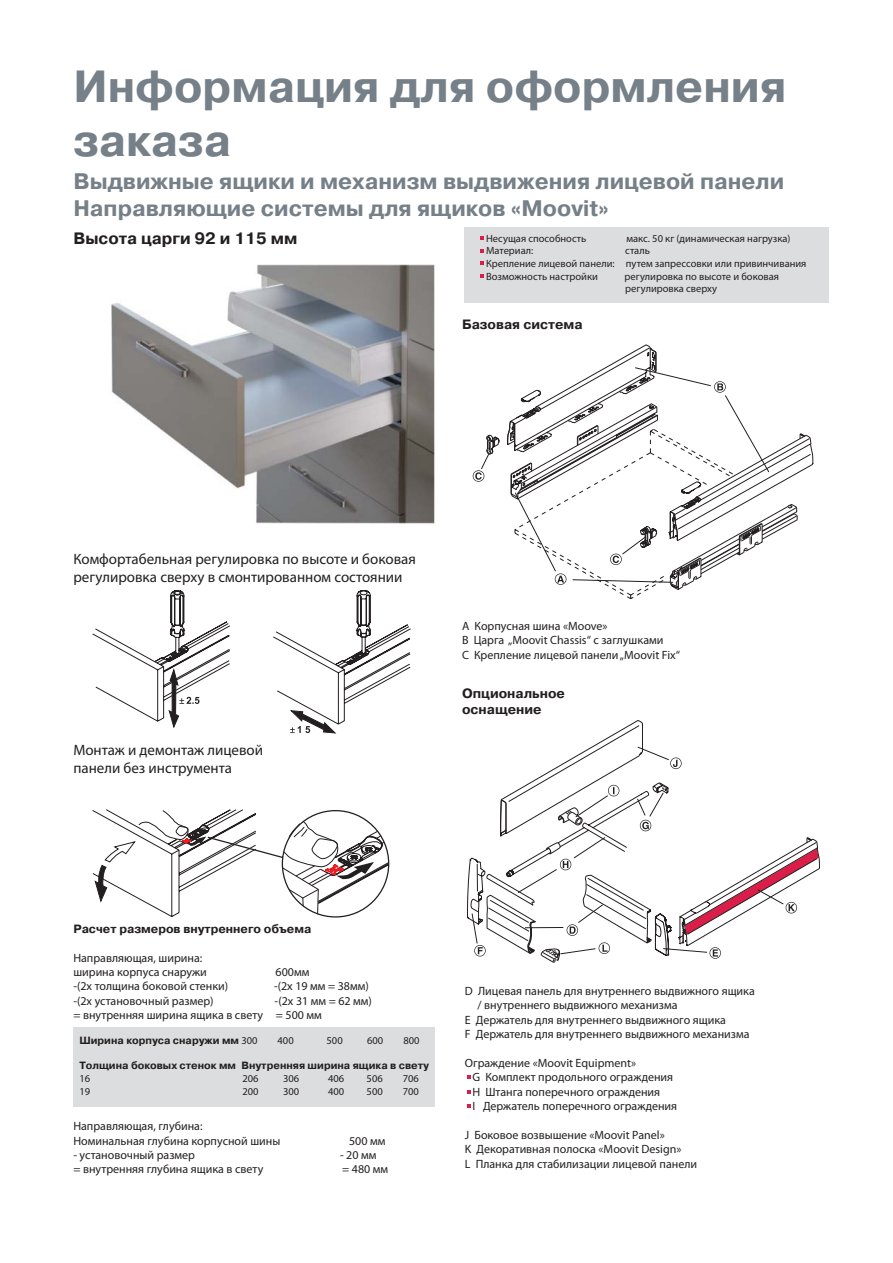
<style>
.page{position:relative;width:893px;height:1263px;background:#fff}
.page>*{position:absolute;margin:0;border:0;box-sizing:border-box;transform-origin:0 0}
.t1{font:700 45px/54px "Pragmatica C";color:#768088}
.t2{font:700 22.5px/27px "Pragmatica C";color:#768088}
.t3{font:700 16.5px "Pragmatica C";color:#231f20}
.t4{font:15px/18px "Myriad Pro";color:#231f20}
.t5{font:700 13.5px/16.2px "Pragmatica C";color:#231f20}
.t6{font:12px/14.4px "Myriad Pro";color:#231f20}
.t7{font:700 12px "Pragmatica C";color:#231f20}
.t8{font:10.5px/12.6px "Myriad Pro";color:#231f20}
.t9{font:700 10.5px "Pragmatica C";color:#231f20}
.s1{font-family:"Myriad Pro";font-weight:400}
</style>
<div class="page">
<div style="left:464px;top:228px;width:365px;height:75px;background:#dcddde"></div>
<svg style="left:480px;top:237px;width:4px;height:3px"></svg>
<svg style="left:480px;top:250px;width:4px;height:3px"></svg>
<svg style="left:480px;top:262px;width:4px;height:3px"></svg>
<svg style="left:480px;top:275px;width:4px;height:3px"></svg>
<svg style="left:467px;top:1104px;width:3px;height:4px"></svg>
<div style="left:73px;top:1027px;width:362px;height:80px;background:#dcddde"></div>
<svg style="left:92px;top:590px;width:138px;height:137px"></svg>
<svg style="left:273px;top:590px;width:138px;height:143px"></svg>
<svg style="left:92px;top:809px;width:297px;height:109px"></svg>
<svg style="left:473px;top:470px;width:11px;height:12px"></svg>
<svg style="left:507px;top:344px;width:306px;height:255px"></svg>
<svg style="left:467px;top:720px;width:353px;height:243px"></svg>
<img style="left:111px;top:265px;width:324px;height:258px">
<h1 class="t1" style="left:73px;top:63px;width:715px">Информация для оформления заказа</h1>
<h2 class="t2" style="left:73px;top:169px;width:712px">Выдвижные ящики и механизм выдвижения лицевой панели<br>Направляющие системы для ящиков «Moovit»</h2>
<h3 class="t3" style="left:73px;top:232px;width:225px">Высота царги 92 и 115 мм</h3>
<p class="t8" style="left:486px;top:233px;width:102px">Несущая способность</p>
<p class="t8" style="left:626px;top:233px;width:166px">макс. 50 кг (динамическая нагрузка)</p>
<p class="t8" style="left:486px;top:245px;width:49px">Материал:</p>
<p class="t8" style="left:486px;top:245px;width:322px;text-indent:139px">сталь<br>Крепление лицевой панели: путем запрессовки или привинчивания<br>Возможность настройки</p>
<p class="t8" style="left:624px;top:270px;width:156px">регулировка по высоте и боковая регулировка сверху</p>
<p class="t5" style="left:462px;top:318px;width:122px">Базовая система</p>
<p class="t4" style="left:73px;top:551px;width:344px">Комфортабельная регулировка по высоте и боковая регулировка сверху в смонтированном состоянии</p>
<p class="t4" style="left:73px;top:742px;width:191px">Монтаж и демонтаж лицевой панели без инструмента</p>
<p class="t6" style="left:462px;top:619px;width:219px">А Корпусная шина «Moove»<br>B Царга „Moovit Chassis“ c заглушками<br>С Крепление лицевой панели „Moovit Fix“</p>
<p class="t5" style="left:462px;top:686px;width:104px">Опциональное оснащение</p>
<p class="t7" style="left:73px;top:924px;width:240px">Расчет размеров внутреннего объема</p>
<p class="t6" style="left:73px;top:951px;width:135px">Направляющая, ширина: ширина корпуса снаружи</p>
<p class="t6" style="left:276px;top:966px;width:35px">600мм</p>
<p class="t6" style="left:73px;top:980px;width:156px">-(2х толщина боковой стенки)</p>
<p class="t6" style="left:274px;top:980px;width:96px">-(2х 19 мм = 38мм)</p>
<p class="t6" style="left:73px;top:994px;width:142px">-(2х установочный размер)</p>
<p class="t6" style="left:73px;top:994px;width:300px;text-indent:201px">-(2х 31 мм = 62 мм) = внутренняя ширина ящика в свету = 500 мм</p>
<p class="t9" style="left:79px;top:1037px;width:180px">Ширина корпуса снаружи мм <span class="s1">300</span></p>
<p class="t8" style="left:278px;top:1035px;width:18px">400</p>
<p class="t8" style="left:327px;top:1035px;width:18px">500</p>
<p class="t8" style="left:367px;top:1035px;width:18px">600</p>
<p class="t8" style="left:403px;top:1035px;width:18px">800</p>
<p class="t9" style="left:79px;top:1062px;width:351px">Толщина боковых стенок мм Внутренняя ширина ящика в свету</p>
<p class="t8" style="left:79px;top:1073px;width:12px">16</p>
<p class="t8" style="left:242px;top:1073px;width:18px">206</p>
<p class="t8" style="left:283px;top:1073px;width:18px">306</p>
<p class="t8" style="left:328px;top:1073px;width:18px">406</p>
<p class="t8" style="left:367px;top:1073px;width:18px">506</p>
<p class="t8" style="left:403px;top:1073px;width:18px">706</p>
<p class="t8" style="left:79px;top:1085px;width:12px">19</p>
<p class="t8" style="left:242px;top:1085px;width:18px">200</p>
<p class="t8" style="left:283px;top:1085px;width:18px">300</p>
<p class="t8" style="left:328px;top:1085px;width:18px">400</p>
<p class="t8" style="left:367px;top:1085px;width:18px">500</p>
<p class="t8" style="left:403px;top:1085px;width:18px">700</p>
<p class="t6" style="left:73px;top:1120px;width:209px">Направляющая, глубина:<br>Номинальная глубина корпусной шины</p>
<p class="t6" style="left:349px;top:1134px;width:38px">500 мм</p>
<p class="t6" style="left:73px;top:1148px;width:123px">- установочный размер</p>
<p class="t6" style="left:340px;top:1148px;width:38px">- 20 мм</p>
<p class="t6" style="left:73px;top:1163px;width:191px">= внутренняя глубина ящика в свету</p>
<p class="t6" style="left:342px;top:1163px;width:48px">= 480 мм</p>
<p class="t6" style="left:465px;top:984px;width:291px">D Лицевая панель для внутреннего выдвижного ящика</p>
<p class="t6" style="left:478px;top:999px;width:201px">/ внутреннего выдвижного механизма</p>
<p class="t6" style="left:465px;top:1013px;width:263px">Е Держатель для внутреннего выдвижного ящика</p>
<p class="t6" style="left:465px;top:1028px;width:286px">F Держатель для внутреннего выдвижного механизма</p>
<p class="t6" style="left:472px;top:1056px;width:206px;text-indent:-8px">Ограждение «Moovit Equipment»<br>G Комплект продольного ограждения Н Штанга поперечного ограждения<br>I Держатель поперечного ограждения</p>
<p class="t6" style="left:465px;top:1128px;width:234px">J Боковое возвышение «Moovit Panel»<br>K Декоративная полоска «Moovit Design»<br>L Планка для стабилизации лицевой панели</p>
</div>
